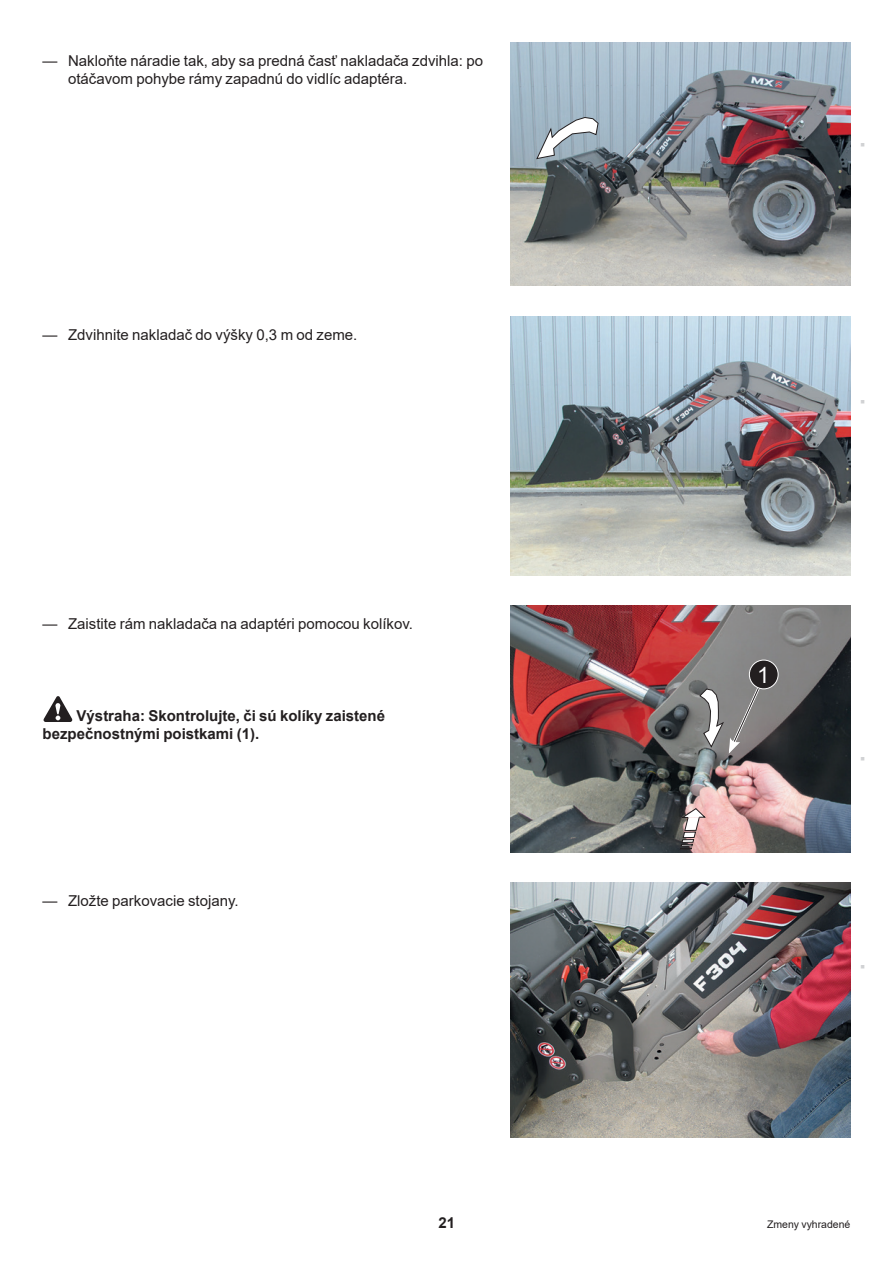
<style>
.page{position:relative;width:893px;height:1263px;background:#fff}
.page>*{position:absolute;margin:0;border:0;box-sizing:border-box;transform-origin:0 0}
.t1{font:22.5px "Arial";color:#fff}
.Texte_enum{font:15px/18px "Arial";color:#231f20}
.Attention{font:700 15px/18px "Arial";color:#231f20}
.Pied_Page_Droit{font:10.5px "Arial";color:#231f20}
.Texte_code{font:7.5px "Arial";color:#d1d2d4}
</style>
<div class="page">
<img style="left:510px;top:43px;width:340px;height:243px">
<svg style="left:536px;top:117px;width:62px;height:42px"></svg>
<img style="left:510px;top:317px;width:340px;height:258px">
<svg style="left:44px;top:696px;width:28px;height:26px"></svg>
<img style="left:510px;top:605px;width:340px;height:248px">
<svg style="left:699px;top:682px;width:65px;height:72px"></svg>
<svg style="left:680px;top:808px;width:27px;height:41px"></svg>
<div style="left:749px;top:660px;width:29px;height:29px;background:#231f20;border-radius:50%"></div>
<div style="left:749px;top:660px;width:29px;height:29px;border:1px solid #fff;border-radius:50%"></div>
<img style="left:510px;top:882px;width:340px;height:256px">
<p class="Texte_enum" style="left:68px;top:52px;width:417px;text-indent:-26px">— Nakloňte náradie tak, aby sa predná časť nakladača zdvihla: po otáčavom pohybe rámy zapadnú do vidlíc adaptéra.</p>
<p class="Texte_enum" style="left:43px;top:326px;width:316px">— Zdvihnite nakladač do výšky 0,3 m od zeme.</p>
<p class="Texte_enum" style="left:43px;top:614px;width:372px">— Zaistite rám nakladača na adaptéri pomocou kolíkov.</p>
<p class="Attention" style="left:43px;top:706px;width:344px;text-indent:34px">Výstraha: Skontrolujte, či sú kolíky zaistené bezpečnostnými poistkami (1).</p>
<p class="Texte_enum" style="left:43px;top:892px;width:198px">— Zložte parkovacie stojany.</p>
<p class="Texte_code" style="left:857px;top:147px;width:6px;rotate:-90deg">■</p>
<p class="Texte_code" style="left:857px;top:404px;width:6px;rotate:-90deg">■</p>
<p class="t1" style="left:757px;top:659px;width:14px">1</p>
<p class="Texte_code" style="left:857px;top:761px;width:6px;rotate:-90deg">■</p>
<p class="Texte_code" style="left:857px;top:969px;width:6px;rotate:-90deg">■</p>
<p class="Attention" style="left:438px;top:1213px;width:18px">21</p>
<p class="Pied_Page_Droit" style="left:767px;top:1217px;width:85px">Zmeny vyhradené</p>
</div>
